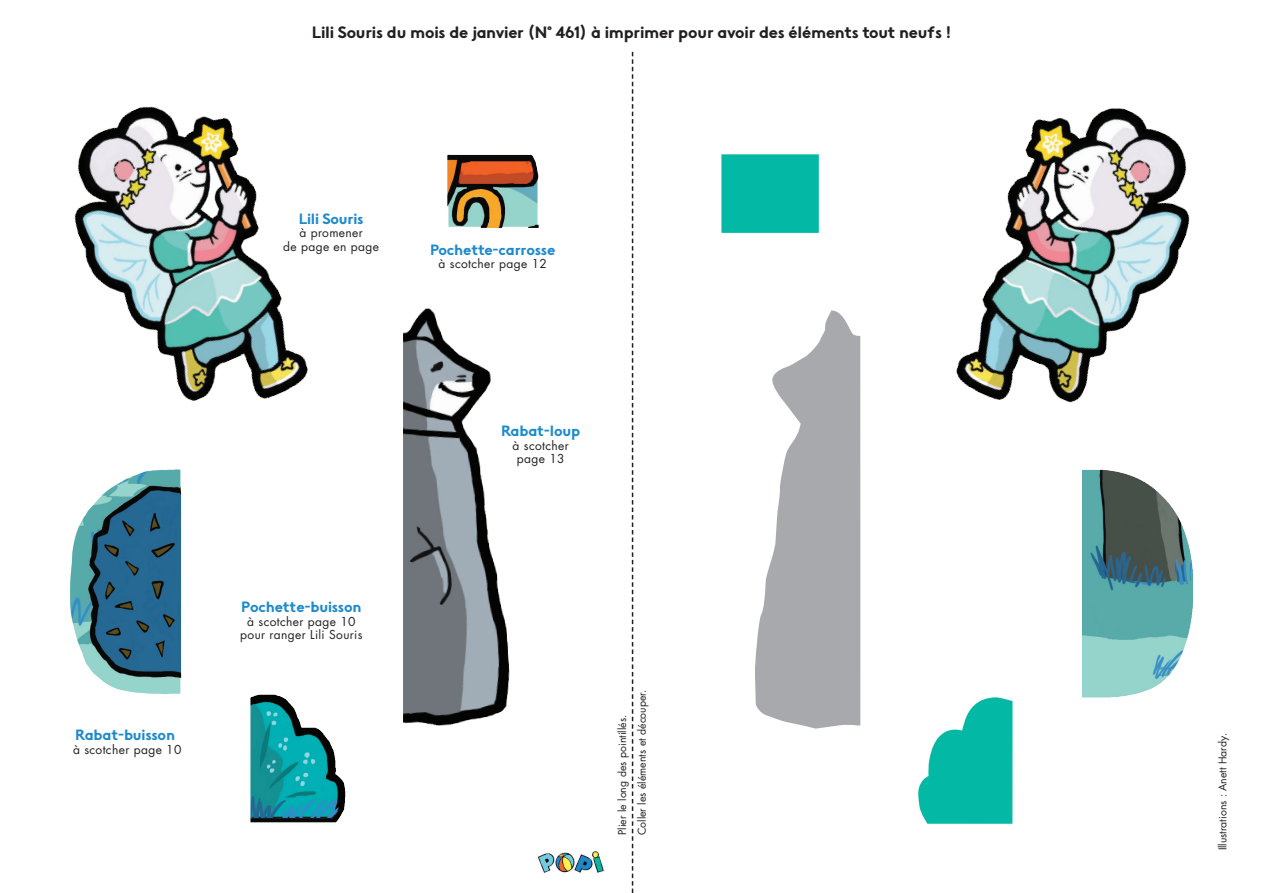
<style>
.page{position:relative;width:1263px;height:893px;background:#fff}
.page>*{position:absolute;margin:0;border:0;box-sizing:border-box;transform-origin:0 0}
.t1{font:700 16.5px "Merrant";letter-spacing:-.015em;color:#231f20}
.t2{font:700 15px "Merrant";letter-spacing:-.015em;color:#1d8acb}
.t3{font:12px/13.5px "Futura LT Pro";letter-spacing:.03em;color:#231f20;text-align:center}
.t4{font:10.5px/19.5px "Futura LT Pro";color:#231f20}
</style>
<div class="page">
<img style="left:537px;top:851px;width:67px;height:22px">
<svg style="left:632px;top:52px;width:1px;height:841px"></svg>
<img style="left:956px;top:108px;width:234px;height:295px">
<img style="left:1082px;top:469px;width:112px;height:229px">
<div style="left:721px;top:154px;width:98px;height:79px;background:#03b8a4;border:8px solid #03b8a4"></div>
<img style="left:74px;top:106px;width:234px;height:295px">
<img style="left:70px;top:469px;width:112px;height:225px">
<img style="left:250px;top:694px;width:96px;height:128px">
<img style="left:447px;top:154px;width:92px;height:74px">
<img style="left:403px;top:308px;width:107px;height:418px">
<svg style="left:918px;top:697px;width:94px;height:127px"></svg>
<svg style="left:755px;top:310px;width:105px;height:418px"></svg>
<h1 class="t1" style="left:312px;top:21px;width:641px">Lili Souris du mois de janvier (N° 461) à imprimer pour avoir des éléments tout neufs !</h1>
<p class="t2" style="left:299px;top:208px;width:66px">Lili Souris</p>
<p class="t3" style="left:283px;top:226px;width:97px">à promener<br>de page en page</p>
<p class="t2" style="left:430px;top:240px;width:127px">Pochette-carrosse</p>
<p class="t3" style="left:439px;top:257px;width:110px">à scotcher page 12</p>
<p class="t2" style="left:75px;top:724px;width:101px">Rabat-buisson</p>
<p class="t3" style="left:73px;top:742px;width:110px">à scotcher page 10</p>
<p class="t2" style="left:241px;top:597px;width:122px">Pochette-buisson</p>
<p class="t3" style="left:240px;top:615px;width:124px;line-height:13px">à scotcher page 10 pour ranger Lili Souris</p>
<p class="t2" style="left:501px;top:421px;width:81px">Rabat-loup</p>
<p class="t3" style="left:513px;top:438px;width:58px">à scotcher page 13</p>
<p class="t4" style="left:612px;top:835px;width:147px;rotate:-90deg">Plier le long des pointillés.<br>Coller les éléments et découper.</p>
<p class="t4" style="left:1213px;top:850px;width:119px;rotate:-90deg">Illustrations : Anett Hardy.</p>
</div>
